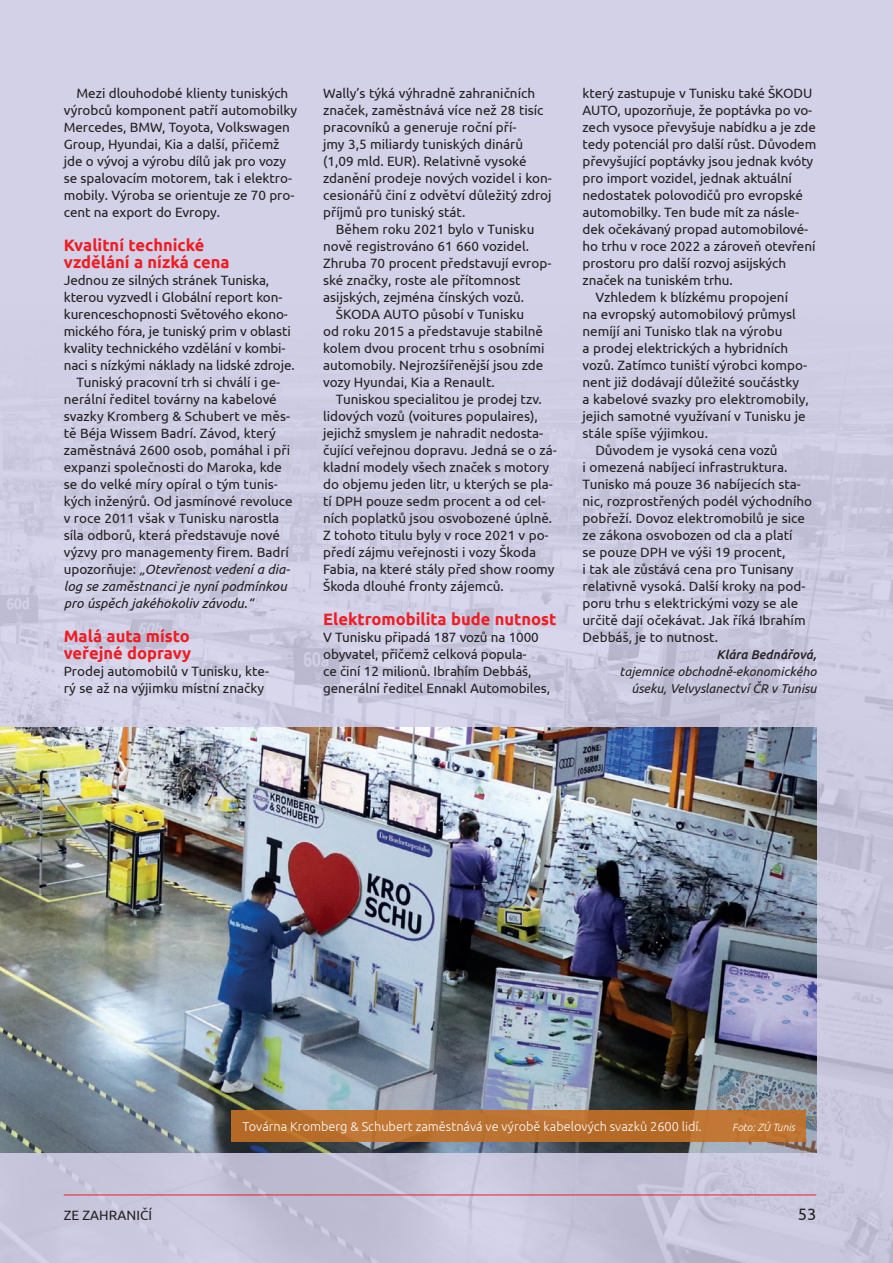
<style>
.page{position:relative;width:893px;height:1263px;background:#d3d1e8}
.page>*{position:absolute;margin:0;border:0;box-sizing:border-box;transform-origin:0 0}
.t1{font:700 16.5px/17px "Ubuntu";color:#ee1d23}
.t2{font:16.5px "Ubuntu";color:#231f20}
.t3{font:13.5px/17px "Ubuntu";color:#231f20}
.t4{font:italic 13.5px "Ubuntu";color:#231f20}
.t5{font:300 12.75px "Ubuntu";color:#fff}
.t6{font:italic 12.75px/17px "Ubuntu";color:#231f20;text-align:right}
.t7{font:italic 500 12.75px "Ubuntu";color:#231f20}
.t8{font:italic 300 10.5px "Ubuntu";color:#fff}
.s1{font-style:normal}
</style>
<div class="page">
<img style="left:0;top:405px;width:893px;height:858px">
<img style="left:0;top:727px;width:816px;height:425px">
<hr style="left:64px;top:1194px;width:752px;height:1px;background:#ee1d23">
<div style="left:232px;top:1111px;width:574px;height:31px;background:#bc7230"></div>
<p class="t3" style="left:64px;top:84px;width:235px;text-indent:13px">Mezi dlouhodobé klienty tuniských výrobců komponent patří automobilky Mercedes, BMW, Toyota, Volkswagen Group, Hyundai, Kia a další, přičemž jde o vývoj a výrobu dílů jak pro vozy se spalovacím motorem, tak i elektro&shy;mobily. Výroba se orientuje ze 70 pro&shy;cent na export do Evropy.</p>
<p class="t1" style="left:64px;top:236px;width:167px">Kvalitní technické vzdělání a nízká cena</p>
<p class="t3" style="left:64px;top:271px;width:207px">Jednou ze silných stránek Tuniska,</p>
<p class="t3" style="left:64px;top:288px;width:220px">kterou vyzvedl i Globální report kon-</p>
<p class="t3" style="left:64px;top:305px;width:226px">kurenceschopnosti Světového ekono-</p>
<p class="t3" style="left:64px;top:322px;width:229px">mického fóra, je tuniský prim v oblasti</p>
<p class="t3" style="left:64px;top:339px;width:223px">kvality technického vzdělání v kombi-</p>
<p class="t3" style="left:64px;top:356px;width:232px">naci s nízkými náklady na lidské zdroje.</p>
<p class="t3" style="left:77px;top:373px;width:205px">Tuniský pracovní trh si chválí i ge-</p>
<p class="t3" style="left:64px;top:390px;width:215px">nerální ředitel továrny na kabelové</p>
<p class="t3" style="left:64px;top:407px;width:228px">svazky Kromberg &amp; Schubert ve měs-</p>
<p class="t3" style="left:64px;top:424px;width:213px">tě Béja Wissem Badrí. Závod, který</p>
<p class="t3" style="left:64px;top:441px;width:228px">zaměstnává 2600 osob, pomáhal i při</p>
<p class="t3" style="left:64px;top:458px;width:220px">expanzi společnosti do Maroka, kde</p>
<p class="t3" style="left:64px;top:475px;width:216px">se do velké míry opíral o tým tunis-</p>
<p class="t3" style="left:64px;top:492px;width:230px">kých inženýrů. Od jasmínové revoluce</p>
<p class="t3" style="left:64px;top:509px;width:217px">v roce 2011 však v Tunisku narostla</p>
<p class="t3" style="left:64px;top:526px;width:218px">síla odborů, která představuje nové</p>
<p class="t3" style="left:64px;top:543px;width:227px">výzvy pro managementy firem. Badrí</p>
<p class="t4" style="left:64px;top:561px;width:228px"><span class="s1">upozorňuje:</span> „Otevřenost vedení a dia-</p>
<p class="t4" style="left:64px;top:578px;width:225px">log se zaměstnanci je nyní podmínkou</p>
<p class="t4" style="left:64px;top:595px;width:191px">pro úspěch jakéhokoliv závodu.“</p>
<p class="t1" style="left:64px;top:627px;width:129px">Malá auta místo veřejné dopravy</p>
<p class="t3" style="left:64px;top:662px;width:207px">Prodej automobilů v Tunisku, kte&shy;rý se až na výjimku místní značky</p>
<p class="t3" style="left:323px;top:84px;width:230px">Wally’s týká výhradně zahraničních značek, zaměstnává více než 28 tisíc pracovníků a generuje roční pří-<br>jmy 3,5 miliardy tuniských dinárů (1,09 mld. EUR). Relativně vysoké zdanění prodeje nových vozidel i kon&shy;cesionářů činí z odvětví důležitý zdroj příjmů pro tuniský stát.</p>
<p class="t3" style="left:336px;top:220px;width:200px">Během roku 2021 bylo v Tunisku</p>
<p class="t3" style="left:323px;top:237px;width:207px">nově registrováno 61 660 vozidel.</p>
<p class="t3" style="left:323px;top:254px;width:229px">Zhruba 70 procent představují evrop-</p>
<p class="t3" style="left:323px;top:271px;width:199px">ské značky, roste ale přítomnost</p>
<p class="t3" style="left:323px;top:288px;width:203px">asijských, zejména čínských vozů.</p>
<p class="t3" style="left:336px;top:305px;width:190px">ŠKODA AUTO působí v Tunisku</p>
<p class="t3" style="left:323px;top:322px;width:221px">od roku 2015 a představuje stabilně</p>
<p class="t3" style="left:323px;top:339px;width:223px">kolem dvou procent trhu s osobními</p>
<p class="t3" style="left:323px;top:356px;width:222px">automobily. Nejrozšířenější jsou zde</p>
<p class="t3" style="left:323px;top:373px;width:173px">vozy Hyundai, Kia a Renault.</p>
<p class="t3" style="left:336px;top:390px;width:208px">Tuniskou specialitou je prodej tzv.</p>
<p class="t3" style="left:323px;top:407px;width:216px">lidových vozů (voitures populaires),</p>
<p class="t3" style="left:323px;top:424px;width:222px">jejichž smyslem je nahradit nedosta-</p>
<p class="t3" style="left:323px;top:441px;width:235px">čující veřejnou dopravu. Jedná se o zá-</p>
<p class="t3" style="left:323px;top:458px;width:227px">kladní modely všech značek s motory</p>
<p class="t3" style="left:323px;top:475px;width:231px">do objemu jeden litr, u kterých se pla-</p>
<p class="t3" style="left:323px;top:492px;width:224px">tí DPH pouze sedm procent a od cel-</p>
<p class="t3" style="left:323px;top:509px;width:231px">ních poplatků jsou osvobozené úplně.</p>
<p class="t3" style="left:323px;top:526px;width:227px">Z tohoto titulu byly v roce 2021 v po-</p>
<p class="t3" style="left:323px;top:543px;width:214px">předí zájmu veřejnosti i vozy Škoda</p>
<p class="t3" style="left:323px;top:560px;width:233px">Fabia, na které stály před show roomy</p>
<p class="t3" style="left:323px;top:577px;width:182px">Škoda dlouhé fronty zájemců.</p>
<p class="t1" style="left:323px;top:610px;width:235px">Elektromobilita bude nutnost</p>
<p class="t3" style="left:323px;top:628px;width:229px">V Tunisku připadá 187 vozů na 1000 obyvatel, přičemž celková popula-<br>ce činí 12 milionů. Ibrahím Debbáš, generální ředitel Ennakl Automobiles,</p>
<p class="t3" style="left:583px;top:84px;width:231px">který zastupuje v Tunisku také ŠKODU</p>
<p class="t3" style="left:583px;top:101px;width:231px">AUTO, upozorňuje, že poptávka po vo-</p>
<p class="t3" style="left:583px;top:118px;width:235px">zech vysoce převyšuje nabídku a je zde</p>
<p class="t3" style="left:583px;top:135px;width:235px">tedy potenciál pro další růst. Důvodem</p>
<p class="t3" style="left:583px;top:152px;width:232px">převyšující poptávky jsou jednak kvóty</p>
<p class="t3" style="left:583px;top:169px;width:211px">pro import vozidel, jednak aktuální</p>
<p class="t3" style="left:583px;top:186px;width:222px">nedostatek polovodičů pro evropské</p>
<p class="t3" style="left:583px;top:203px;width:218px">automobilky. Ten bude mít za násle-</p>
<p class="t3" style="left:583px;top:220px;width:227px">dek očekávaný propad automobilové-</p>
<p class="t3" style="left:583px;top:237px;width:234px">ho trhu v roce 2022 a zároveň otevření</p>
<p class="t3" style="left:583px;top:254px;width:205px">prostoru pro další rozvoj asijských</p>
<p class="t3" style="left:583px;top:271px;width:152px">značek na tuniském trhu.</p>
<p class="t3" style="left:595px;top:288px;width:194px">Vzhledem k blízkému propojení</p>
<p class="t3" style="left:583px;top:305px;width:215px">na evropský automobilový průmysl</p>
<p class="t3" style="left:583px;top:322px;width:201px">nemíjí ani Tunisko tlak na výrobu</p>
<p class="t3" style="left:583px;top:339px;width:207px">a prodej elektrických a hybridních</p>
<p class="t3" style="left:583px;top:356px;width:226px">vozů. Zatímco tuniští výrobci kompo-</p>
<p class="t3" style="left:583px;top:373px;width:218px">nent již dodávají důležité součástky</p>
<p class="t3" style="left:583px;top:390px;width:228px">a kabelové svazky pro elektromobily,</p>
<p class="t3" style="left:583px;top:407px;width:225px">jejich samotné využívaní v Tunisku je</p>
<p class="t3" style="left:583px;top:424px;width:127px">stále spíše výjimkou.</p>
<p class="t3" style="left:595px;top:441px;width:184px">Důvodem je vysoká cena vozů</p>
<p class="t3" style="left:583px;top:458px;width:206px">i omezená nabíjecí infrastruktura.</p>
<p class="t3" style="left:583px;top:475px;width:220px">Tunisko má pouze 36 nabíjecích sta-</p>
<p class="t3" style="left:583px;top:492px;width:231px">nic, rozprostřených podél východního</p>
<p class="t3" style="left:583px;top:509px;width:224px">pobřeží. Dovoz elektromobilů je sice</p>
<p class="t3" style="left:583px;top:526px;width:212px">ze zákona osvobozen od cla a platí</p>
<p class="t3" style="left:583px;top:543px;width:204px">se pouze DPH ve výši 19 procent,</p>
<p class="t3" style="left:583px;top:560px;width:212px">i tak ale zůstává cena pro Tunisany</p>
<p class="t3" style="left:583px;top:577px;width:224px">relativně vysoká. Další kroky na pod-</p>
<p class="t3" style="left:583px;top:594px;width:217px">poru trhu s elektrickými vozy se ale</p>
<p class="t3" style="left:583px;top:611px;width:225px">určitě dají očekávat. Jak říká Ibrahím</p>
<p class="t3" style="left:583px;top:628px;width:137px">Debbáš, je to nutnost.</p>
<p class="t7" style="left:717px;top:647px;width:101px">Klára Bednářová,</p>
<p class="t6" style="left:620px;top:663px;width:198px">tajemnice obchodně‑ekonomického úseku, Velvyslanectví ČR v Tunisu</p>
<p class="t5" style="left:242px;top:1119px;width:461px">Továrna Kromberg &amp; Schubert zaměstnává ve výrobě kabelových svazků 2600 lidí.</p>
<p class="t8" style="left:732px;top:1121px;width:64px">Foto: ZÚ Tunis</p>
<p class="t3" style="left:64px;top:1207px;width:90px">ZE ZAHRANIČÍ</p>
<p class="t2" style="left:798px;top:1204px;width:20px">53</p>
</div>
